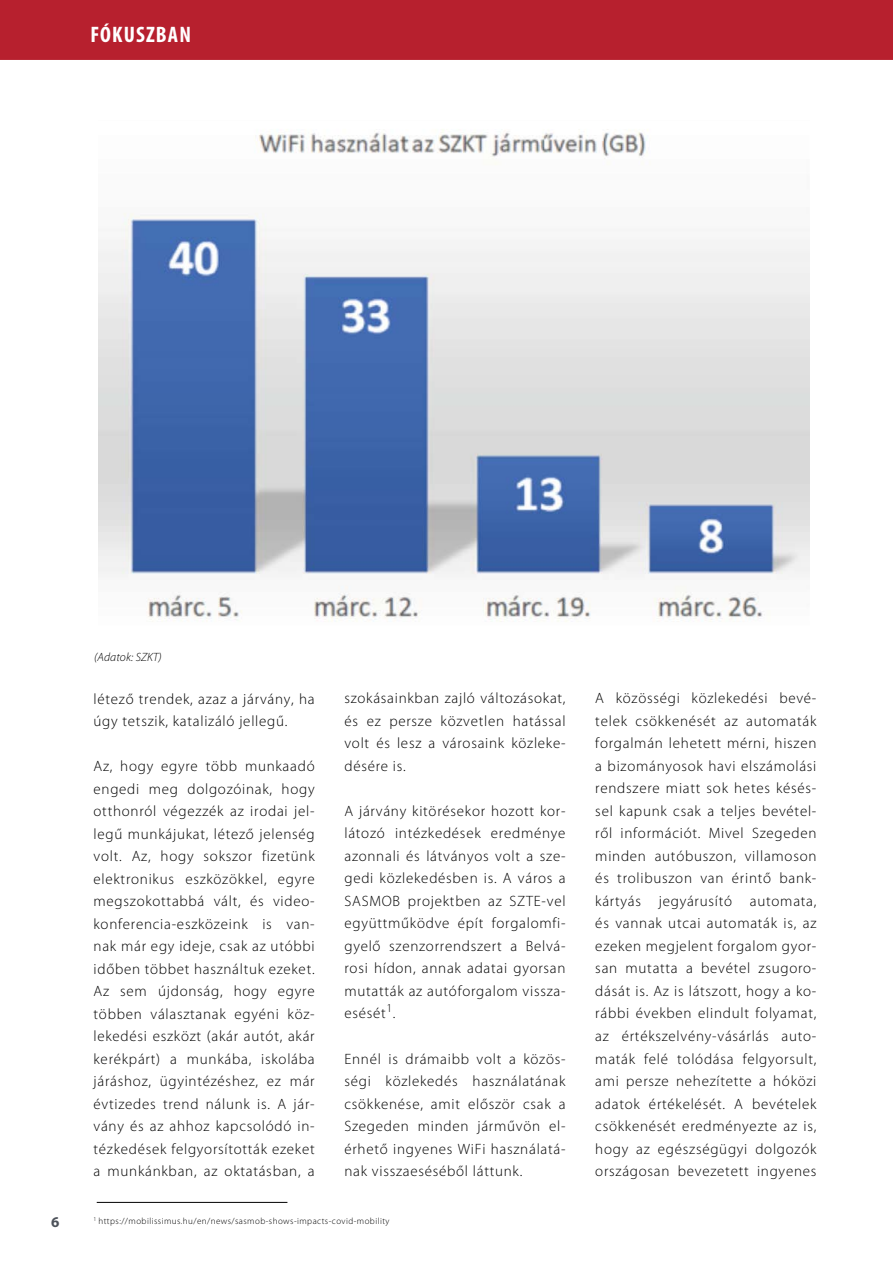
<style>
.page{position:relative;width:893px;height:1263px;background:#fff}
.page>*{position:absolute;margin:0;border:0;box-sizing:border-box;transform-origin:0 0}
.t1{font:700 condensed 22.5px "Myriad Pro";letter-spacing:.05em;color:#fff}
.t2{font:300 15px/22.5px "Myriad Pro";letter-spacing:.05em;color:#000;text-align:justify}
.t3{font:700 15px "Myriad Pro";color:#4d525a}
.t4{font:italic 300 12px "Myriad Pro";letter-spacing:.01em;color:#000}
.t5{font:300 9px "Myriad Pro";letter-spacing:.05em;color:#000}
</style>
<div class="page">
<div style="left:0;top:0;width:893px;height:60px;background:#b7202e"></div>
<img style="left:98px;top:129px;width:711px;height:493px">
<hr style="left:97px;top:1202px;width:190px;height:1px;background:#000">
<h1 class="t1" style="left:90px;top:20px;width:102px">FÓKUSZBAN</h1>
<p class="t3" style="left:51px;top:1212px;width:10px">6</p>
<p class="t4" style="left:94px;top:651px;width:69px">(Adatok: SZKT)</p>
<p class="t2" style="left:94px;top:688px;width:223px">létező trendek, azaz a járvány, ha úgy tetszik, katalizáló jellegű.</p>
<p class="t2" style="left:94px;top:755px;width:223px">Az, hogy egyre több munkaadó engedi meg dolgozóinak, hogy otthonról végezzék az irodai jel&shy;legű munkájukat, létező jelenség volt. Az, hogy sokszor fizetünk elektronikus eszközökkel, egyre megszokottabbá vált, és video&shy;konferencia-eszközeink is van&shy;nak már egy ideje, csak az utóbbi időben többet használtuk ezeket.<br>Az sem újdonság, hogy egyre többen választanak egyéni köz&shy;lekedési eszközt (akár autót, akár kerékpárt) a munkába, iskolába járáshoz, ügyintézéshez, ez már évtizedes trend nálunk is. A jár&shy;vány és az ahhoz kapcsolódó in&shy;tézkedések felgyorsították ezeket a munkánkban, az oktatásban, a</p>
<p class="t2" style="left:344px;top:687px;width:223px">szokásainkban zajló változásokat, és ez persze közvetlen hatással volt és lesz a városaink közleke&shy;désére is.</p>
<p class="t2" style="left:344px;top:800px;width:223px">A járvány kitörésekor hozott kor&shy;látozó intézkedések eredménye azonnali és látványos volt a sze&shy;gedi közlekedésben is. A város a SASMOB projektben az SZTE-vel együttműködve épít forgalomfi&shy;gyelő szenzorrendszert a Belvá&shy;rosi hídon, annak adatai gyorsan mutatták az autóforgalom vissza&shy;esését<sup>1</sup>.</p>
<p class="t2" style="left:344px;top:1047px;width:223px">Ennél is drámaibb volt a közös&shy;ségi közlekedés használatának csökkenése, amit először csak a Szegeden minden járművön el&shy;érhető ingyenes WiFi használatá&shy;nak visszaeséséből láttunk.</p>
<p class="t5" style="left:94px;top:1216px;width:298px"><sup>1</sup> https://mobilissimus.hu/en/news/sasmob-shows-impacts-covid-mobility</p>
<p class="t2" style="left:595px;top:687px;width:223px">A közösségi közlekedési bevé&shy;telek csökkenését az automaták forgalmán lehetett mérni, hiszen a bizományosok havi elszámolási rendszere miatt sok hetes késés&shy;sel kapunk csak a teljes bevétel&shy;ről információt. Mivel Szegeden minden autóbuszon, villamoson és trolibuszon van érintő bank&shy;kártyás jegyárusító automata, és vannak utcai automaták is, az ezeken megjelent forgalom gyor&shy;san mutatta a bevétel zsugoro&shy;dását is. Az is látszott, hogy a ko&shy;rábbi években elindult folyamat, az értékszelvény-vásárlás auto&shy;maták felé tolódása felgyorsult, ami persze nehezítette a hóközi adatok értékelését. A bevételek csökkenését eredményezte az is, hogy az egészségügyi dolgozók országosan bevezetett ingyenes</p>
</div>
